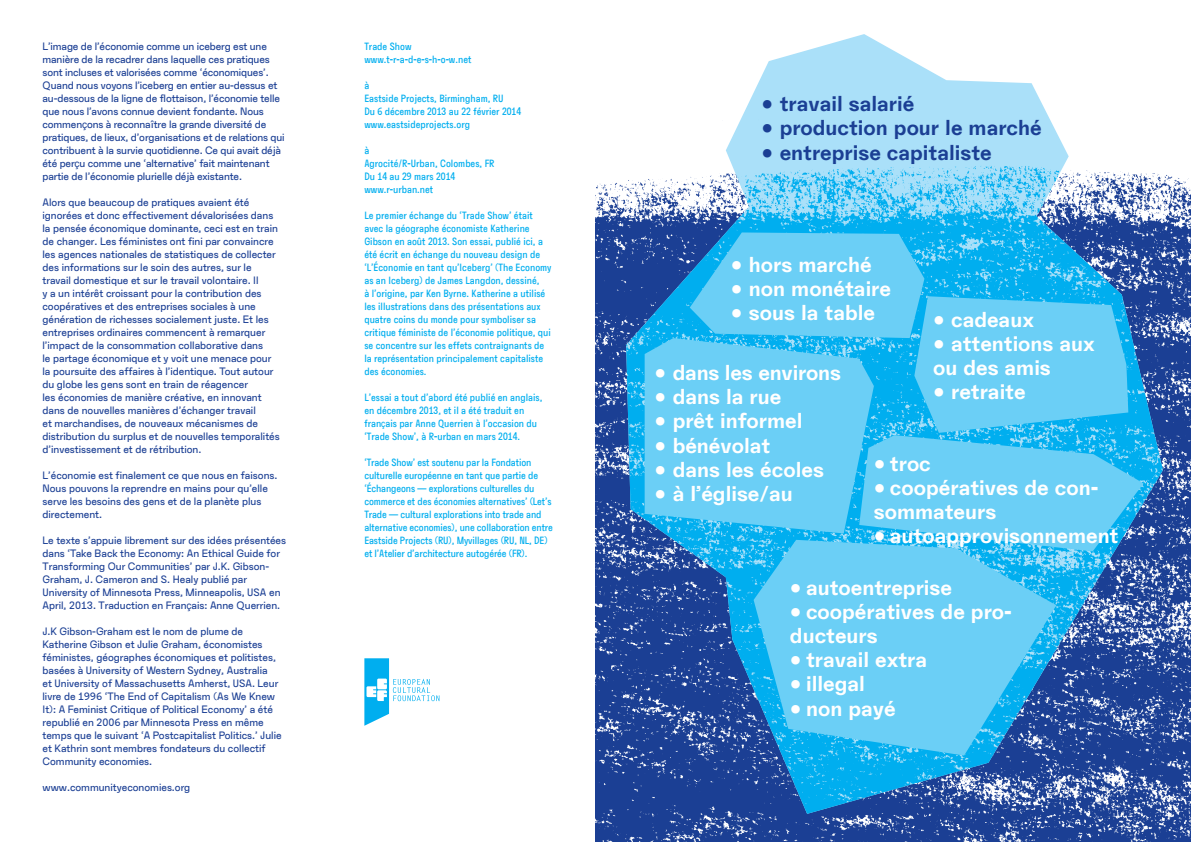
<style>
.page{position:relative;width:1191px;height:842px;background:#fff}
.page>*{position:absolute;margin:0;border:0;box-sizing:border-box;transform-origin:0 0}
.t1{font:700 20.2px/24.2px "Specta";color:#fff}
.t2{font:700 20.2px "Specta";color:#1b3f94}
.t3{font:10px/13px "Specta";color:#1b3f94}
.t4{font:10px/13px "Specta Condensed";color:#00aeef}
.s1{font-family:"Arial"}
.s2{font-family:"Arial Narrow"}
</style>
<div class="page">
<svg style="left:364px;top:658px;width:75px;height:68px"></svg>
<img style="left:595px;top:175px;width:596px;height:667px">
<img style="left:626px;top:34px;width:536px;height:780px">
<svg style="left:644px;top:338px;width:46px;height:195px;fill:#6bcff6"></svg>
<svg style="left:753px;top:551px;width:303px;height:204px;fill:#6bcff6"></svg>
<svg style="left:690px;top:232px;width:453px;height:319px"></svg>
<p class="t3" style="left:43px;top:40px;width:243px">L’image de l’économie comme un iceberg est une manière de la recadrer dans laquelle ces pratiques sont incluses et valorisées comme ‘économiques’.<br>Quand nous voyons l’iceberg en entier au-dessus et au-dessous de la ligne de flottaison, l’économie telle que nous l’avons connue devient fondante. Nous commen<span class="s1">ç</span>ons à reconnaître la grande diversité de pratiques, de lieux, d’organisations et de relations qui contribuent à la survie quotidienne. Ce qui avait déjà été per<span class="s1">ç</span>u comme une ‘alternative’ fait maintenant partie de l’économie plurielle déjà existante.</p>
<p class="t3" style="left:43px;top:196px;width:239px">Alors que beaucoup de pratiques avaient été ignorées et donc effectivement dévalorisées dans la pensée économique dominante, ceci est en train de changer. Les féministes ont fini par convaincre les agences nationales de statistiques de collecter des informations sur le soin des autres, sur le travail domestique et sur le travail volontaire. Il<br>y a un intérêt croissant pour la contribution des coopératives et des entreprises sociales à une génération de richesses socialement juste. Et les entreprises ordinaires commencent à remarquer l’impact de la consommation collaborative dans<br>le partage économique et y voit une menace pour la poursuite des affaires à l’identique. Tout autour du globe les gens sont en train de réagencer<br>les économies de manière créative, en innovant dans de nouvelles manières d’échanger travail<br>et marchandises, de nouveaux mécanismes de distribution du surplus et de nouvelles temporalités d’investissement et de rétribution.</p>
<p class="t3" style="left:43px;top:469px;width:236px">L’économie est finalement ce que nous en faisons.<br>Nous pouvons la reprendre en mains pour qu’elle serve les besoins des gens et de la planète plus directement.</p>
<p class="t3" style="left:43px;top:534px;width:245px">Le texte s’appuie librement sur des idées présentées dans ‘Take Back the Economy: An Ethical Guide for Transforming Our Communities’ par J.K. Gibson-Graham, J. Cameron and S. Healy publié par University of Minnesota Press, Minneapolis, USA en April, 2013. Traduction en Fran<span class="s1">ç</span>ais: Anne Querrien.</p>
<p class="t3" style="left:43px;top:625px;width:241px">J.K Gibson-Graham est le nom de plume de Katherine Gibson et Julie Graham, économistes féministes, géographes économiques et politistes, basées à University of Western Sydney, Australia<br>et University of Massachusetts Amherst, USA. Leur livre de 1996 ‘The End of Capitalism (As We Knew It): A Feminist Critique of Political Economy’ a été republié en 2006 par Minnesota Press en même temps que le suivant ‘A Postcapitalist Politics.’ Julie et Kathrin sont membres fondateurs du collectif Community economies.</p>
<p class="t3" style="left:43px;top:781px;width:149px">www.communityeconomies.org</p>
<p class="t4" style="left:364px;top:40px;width:49px">Trade Show</p>
<p class="t4" style="left:364px;top:53px;width:109px">www.t-r-a-d-e-s-h-o-w.net</p>
<p class="t4" style="left:364px;top:79px;width:6px">à</p>
<p class="t4" style="left:364px;top:92px;width:141px">Eastside Projects, Birmingham, RU</p>
<p class="t4" style="left:364px;top:105px;width:158px">Du 6 décembre 2013 au 22 février 2014</p>
<p class="t4" style="left:364px;top:118px;width:107px">www.eastsideprojects.org</p>
<p class="t4" style="left:364px;top:144px;width:6px">à</p>
<p class="t4" style="left:364px;top:157px;width:132px">Agrocité/R-Urban, Colombes, FR</p>
<p class="t4" style="left:364px;top:170px;width:92px">Du 14 au 29 mars 2014</p>
<p class="t4" style="left:364px;top:183px;width:70px">www.r-urban.net</p>
<p class="t4" style="left:364px;top:209px;width:189px">Le premier échange du ‘Trade Show’ était avec la géographe économiste Katherine Gibson en août 2013. Son essai, publié ici, a été écrit en échange du nouveau design de ‘L’Économie en tant qu’Iceberg’ (The Economy as an Iceberg) de James Langdon, dessiné,<br>à l’origine, par Ken Byrne. Katherine a utilisé les illustrations dans des présentations aux quatre coins du monde pour symboliser sa critique féministe de l’économie politique, qui se concentre sur les effets contraignants de la représentation principalement capitaliste des économies.</p>
<p class="t4" style="left:364px;top:391px;width:179px">L’essai a tout d’abord été publié en anglais, en décembre 2013, et il a été traduit en fran<span class="s2">ç</span>ais par Anne Querrien à l’occasion du ‘Trade Show’, à R-urban en mars 2014.</p>
<p class="t4" style="left:364px;top:456px;width:190px">‘Trade Show’ est soutenu par la Fondation culturelle européenne en tant que partie de ‘Échangeons — explorations culturelles du commerce et des économies alternatives’ (Let’s Trade — cultural explorations into trade and alternative economies), une collaboration entre Eastside Projects (RU), Myvillages (RU, NL, DE) et l’Atelier d’architecture autogérée (FR).</p>
<p class="t2" style="left:761px;top:91px;width:154px">• travail salarié</p>
<p class="t2" style="left:761px;top:115px;width:282px">• production pour le marché</p>
<p class="t2" style="left:761px;top:139px;width:231px">• entreprise capitaliste</p>
<p class="t1" style="left:731px;top:252px;width:142px">• hors marché</p>
<p class="t1" style="left:731px;top:276px;width:162px">• non monétaire</p>
<p class="t1" style="left:731px;top:300px;width:146px">• sous la table</p>
<p class="t1" style="left:933px;top:307px;width:102px">• cadeaux</p>
<p class="t1" style="left:933px;top:331px;width:163px">• attentions aux ou des amis</p>
<p class="t1" style="left:933px;top:379px;width:94px">• retraite</p>
<p class="t1" style="left:654px;top:360px;width:188px">• dans les environs</p>
<p class="t1" style="left:654px;top:384px;width:128px">• dans la rue</p>
<p class="t1" style="left:654px;top:408px;width:149px">• prêt informel</p>
<p class="t1" style="left:654px;top:432px;width:117px">• bénévolat</p>
<p class="t1" style="left:654px;top:457px;width:171px">• dans les écoles</p>
<p class="t1" style="left:654px;top:481px;width:140px">• à l’église/au</p>
<p class="t1" style="left:874px;top:451px;width:58px">• troc</p>
<p class="t1" style="left:874px;top:475px;width:226px">• coopératives de con&shy;sommateurs</p>
<p class="t1" style="left:874px;top:523px;width:246px">• autoapprovisonnement</p>
<p class="t1" style="left:790px;top:575px;width:163px">• autoentreprise</p>
<p class="t1" style="left:790px;top:599px;width:223px">• coopératives de pro&shy;ducteurs</p>
<p class="t1" style="left:790px;top:647px;width:139px">• travail extra</p>
<p class="t1" style="left:790px;top:671px;width:76px">• illegal</p>
<p class="t1" style="left:790px;top:695px;width:107px">• non payé</p>
</div>
